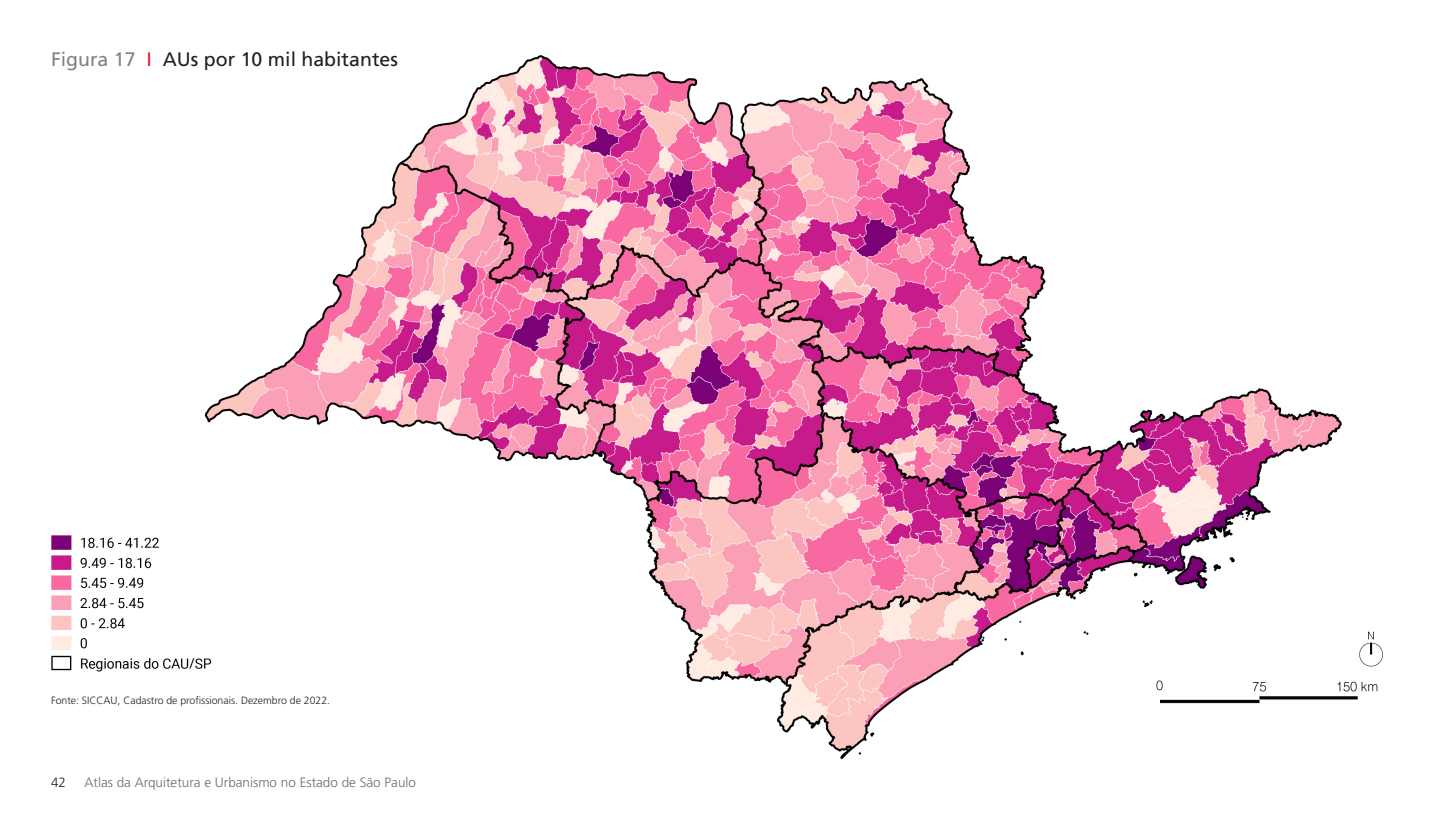
<style>
.page{position:relative;width:1438px;height:813px;background:#fff}
.page>*{position:absolute;margin:0;border:0;box-sizing:border-box;transform-origin:0 0}
.t1{font:19.5px "Frutiger";color:#231f20}
.t2{font:300 13.5px "Frutiger";color:#6c6d70}
.t3{font:300 13.35px "Frutiger";color:#231f20}
.t4{font:300 10.5px "Frutiger";color:#231f20}
.s1{color:#808285}
.s2{color:#d1232a}
</style>
<div class="page">
<img style="left:205px;top:55px;width:1137px;height:705px">
<img style="left:1141px;top:624px;width:242px;height:108px">
<img style="left:51px;top:532px;width:164px;height:143px">
<p class="t1" style="left:51px;top:48px;width:348px"><span class="s1">Figura 17</span> <span class="s2">I</span> AUs por 10 mil habitantes</p>
<p class="t4" style="left:51px;top:694px;width:280px">Fonte: SICCAU, Cadastro de profissionais. Dezembro de 2022.</p>
<p class="t3" style="left:51px;top:774px;width:16px">42</p>
<p class="t2" style="left:84px;top:774px;width:333px">Atlas da Arquitetura e Urbanismo no Estado de São Paulo</p>
</div>
